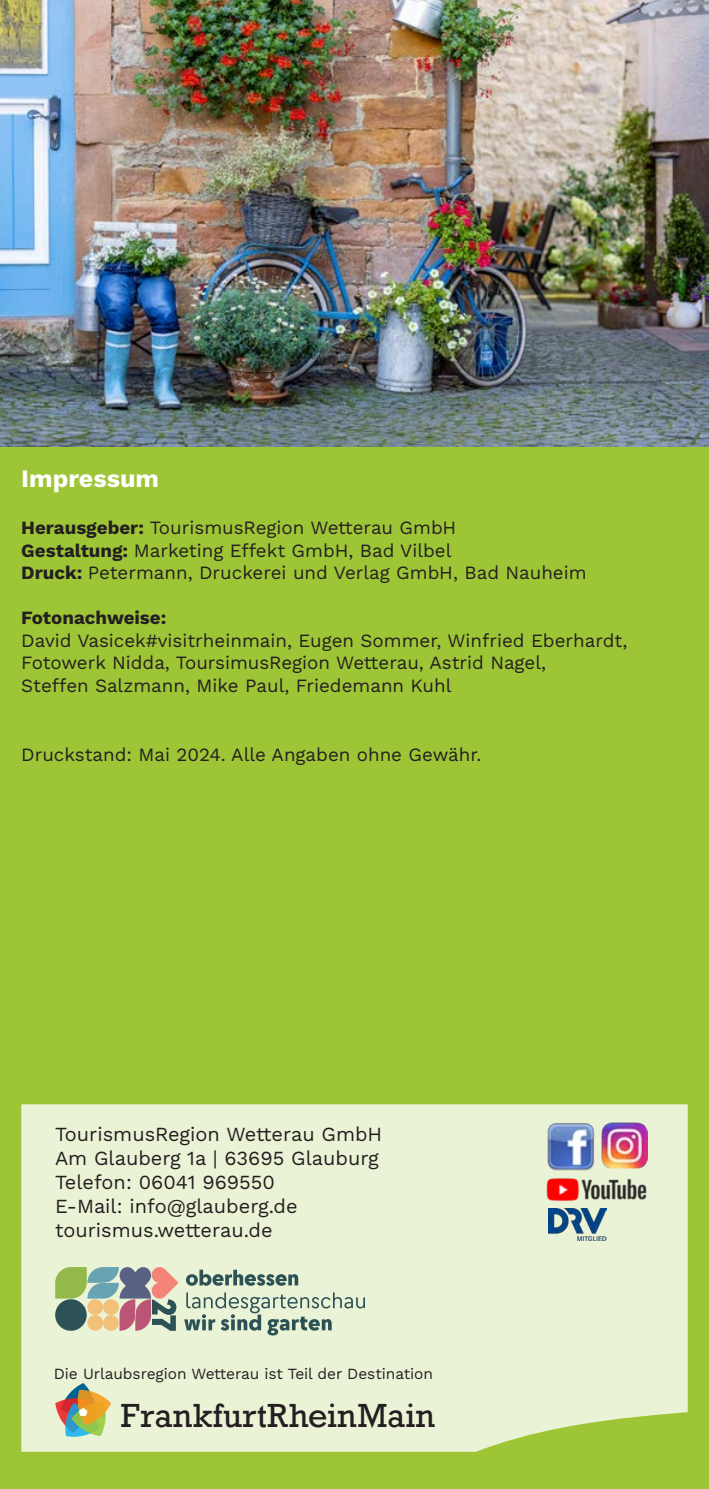
<style>
.page{position:relative;width:709px;height:1489px;background:#fff}
.page>*{position:absolute;margin:0;border:0;box-sizing:border-box;transform-origin:0 0}
.t1{font:31.5px "Rockwell";letter-spacing:.01em;color:#231f20}
.t2{font:700 25px "Work Sans";color:#fff}
.t3{font:20px/24px "Work Sans";color:#231f20}
.t4{font:18.75px/22.5px "Work Sans";color:#231f20}
.t5{font:15.5px "Work Sans";letter-spacing:-.005em;color:#231f20}
.s1{font-weight:700}
</style>
<div class="page">
<div style="left:0;top:446px;width:709px;height:1042px;background:#9ec536"></div>
<img style="left:0;top:0;width:708px;height:446px">
<div style="left:21px;top:1104px;width:666px;height:347px;background:#ebf3d6"></div>
<svg style="left:55px;top:1382px;width:56px;height:54px;background:#bdb587"></svg>
<svg style="left:55px;top:1266px;width:310px;height:69px;background:#b9c0ab"></svg>
<img style="left:548px;top:1216px;width:58px;height:24px">
<img style="left:546px;top:1121px;width:49px;height:41px">
<img style="left:601px;top:1122px;width:46px;height:40px">
<img style="left:546px;top:1162px;width:101px;height:54px">
<hr style="left:708px;top:439px;width:1px;height:1049px;background:#faaf18">
<hr style="left:708px;top:0;width:1px;height:446px;background:#faaf18">
<p class="t2" style="left:21px;top:460px;width:139px">Impressum</p>
<p class="t4" style="left:21px;top:515px;width:567px"><span class="s1">Herausgeber:</span> TourismusRegion Wetterau GmbH<br><span class="s1">Gestaltung:</span> Marketing Effekt GmbH, Bad Vilbel<br><span class="s1">Druck:</span> Petermann, Druckerei und Verlag GmbH, Bad Nauheim</p>
<p class="t4" style="left:21px;top:605px;width:607px"><span class="s1">Fotonachweise:<br></span>David Vasicek#visitrheinmain, Eugen Sommer, Winfried Eberhardt, Fotowerk Nidda, ToursimusRegion Wetterau, Astrid Nagel,<br>Steffen Salzmann, Mike Paul, Friedemann Kuhl</p>
<p class="t4" style="left:21px;top:742px;width:462px">Druckstand: Mai 2024. Alle Angaben ohne Gewähr.</p>
<p class="t3" style="left:55px;top:1120px;width:328px">TourismusRegion Wetterau GmbH<br>Am Glauberg 1a | 63695 Glauburg<br>Telefon: 06041 969550<br>E-Mail: info@glauberg.de tourismus.wetterau.de</p>
<p class="t5" style="left:54px;top:1362px;width:380px">Die Urlaubsregion Wetterau ist Teil der Destination</p>
<p class="t1" style="left:121px;top:1395px;width:316px">FrankfurtRheinMain</p>
</div>
